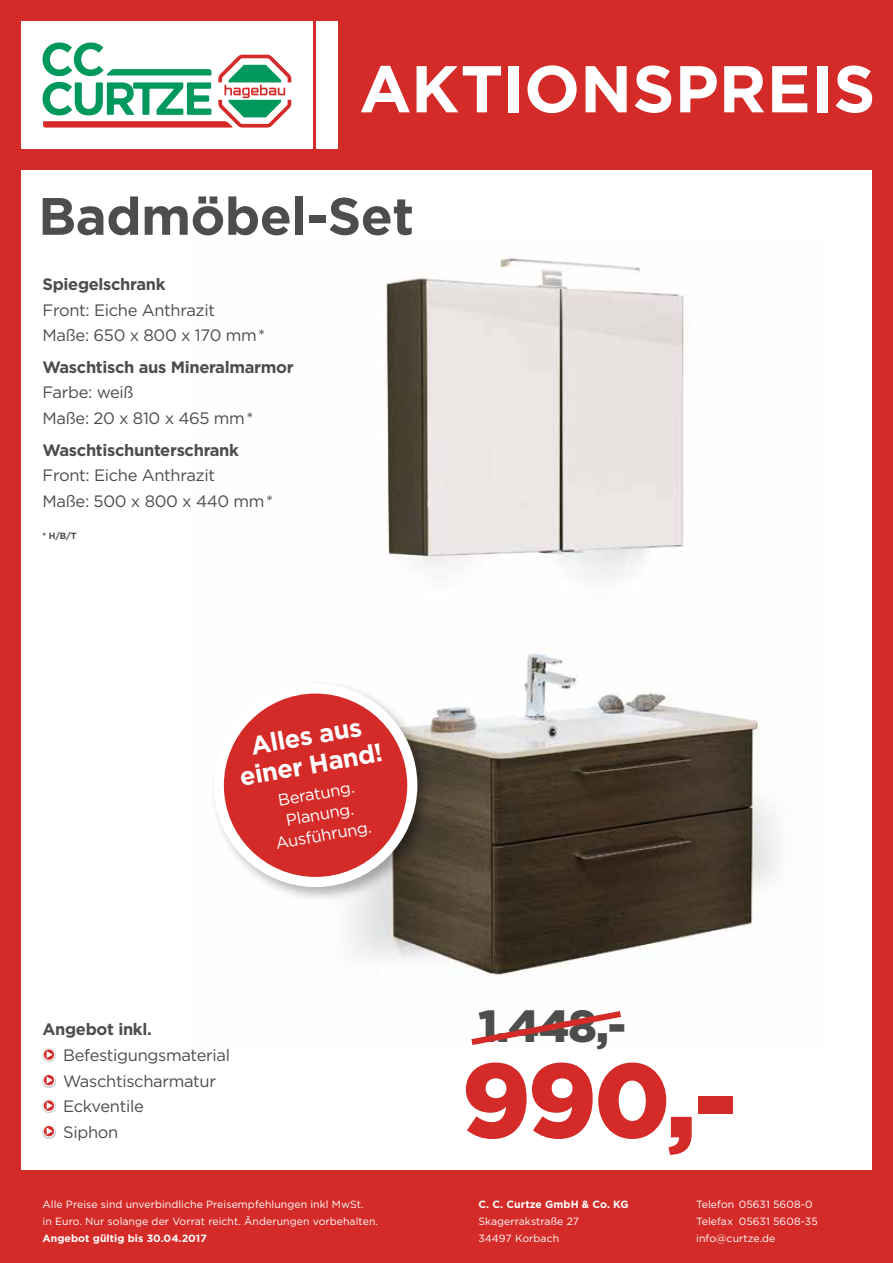
<style>
.page{position:relative;width:893px;height:1263px;background:#d42b28}
.page>*{position:absolute;margin:0;border:0;box-sizing:border-box;transform-origin:0 0}
.t1{font:900 105px "Gotham";color:#d42b28}
.t2{font:700 66px "Gotham";color:#fff}
.t3{font:700 52.5px "Gotham";letter-spacing:-.01em;color:#4d4d4c}
.t4{font:900 45px "Gotham";color:#4d4d4c}
.t5{font:700 25.5px/28.5px "Gotham";color:#fff;text-align:center}
.t6{font:16.5px/25.5px "Gotham";letter-spacing:-.02em;color:#4d4d4c}
.t7{font:700 16.5px "Gotham";letter-spacing:-.02em;color:#4d4d4c}
.t8{font:16.5px/21px "Gotham";color:#fff;text-align:center}
.t9{font:10.5px/17px "Gotham";letter-spacing:.005em;color:#fff}
.t10{font:700 10.5px "Gotham";letter-spacing:.005em;color:#fff}
.t11{font:700 9px "Gotham";color:#4d4d4c}
</style>
<div class="page">
<div style="left:21px;top:170px;width:851px;height:999px;background:#fff"></div>
<div style="left:21px;top:21px;width:292px;height:128px;background:#fff"></div>
<div style="left:317px;top:21px;width:21px;height:128px;background:#fff"></div>
<svg style="left:43px;top:43px;width:248px;height:85px"></svg>
<img style="left:350px;top:257px;width:426px;height:719px">
<div style="left:42px;top:1048px;width:15px;height:14px;background:#000;opacity:.3"></div>
<svg style="left:43px;top:1049px;width:12px;height:11px"></svg>
<div style="left:43px;top:1048px;width:12px;height:13px;border:1px solid #fff;border-radius:50%"></div>
<svg style="left:47px;top:1051px;width:6px;height:7px"></svg>
<div style="left:42px;top:1073px;width:15px;height:15px;background:#000;opacity:.3"></div>
<svg style="left:43px;top:1074px;width:12px;height:12px"></svg>
<div style="left:43px;top:1074px;width:12px;height:12px;border:1px solid #fff;border-radius:50%"></div>
<svg style="left:47px;top:1076px;width:6px;height:8px"></svg>
<div style="left:42px;top:1099px;width:15px;height:14px;background:#000;opacity:.3"></div>
<svg style="left:43px;top:1100px;width:12px;height:11px"></svg>
<div style="left:43px;top:1099px;width:12px;height:13px;border:1px solid #fff;border-radius:50%"></div>
<svg style="left:47px;top:1102px;width:6px;height:7px"></svg>
<div style="left:42px;top:1124px;width:15px;height:15px;background:#000;opacity:.3"></div>
<svg style="left:43px;top:1125px;width:12px;height:12px"></svg>
<div style="left:43px;top:1125px;width:12px;height:12px;border:1px solid #fff;border-radius:50%"></div>
<svg style="left:47px;top:1127px;width:6px;height:8px"></svg>
<svg style="left:471px;top:1011px;width:150px;height:34px"></svg>
<div style="left:210px;top:680px;width:224px;height:223px;background:#000;opacity:.3"></div>
<div style="left:219px;top:688px;width:193px;height:194px;background:#d42b28;border-radius:50%"></div>
<div style="left:214px;top:683px;width:203px;height:204px;border:10px solid #fff;border-radius:50%"></div>
<h2 class="t2" style="left:359px;top:51px;width:518px">AKTIONSPREIS</h2>
<h3 class="t3" style="left:38px;top:186px;width:377px">Badmöbel-Set</h3>
<h3 class="t7" style="left:43px;top:275px;width:125px">Spiegelschrank</h3>
<h3 class="t6" style="left:43px;top:297px;width:224px">Front: Eiche Anthrazit<br>Maße: 650 x 800 x 170 mm*</h3>
<h3 class="t7" style="left:43px;top:358px;width:253px">Waschtisch aus Mineralmarmor</h3>
<h3 class="t6" style="left:43px;top:380px;width:212px">Farbe: weiß<br>Maße: 20 x 810 x 465 mm*</h3>
<h3 class="t7" style="left:43px;top:440px;width:198px">Waschtischunterschrank</h3>
<h3 class="t6" style="left:43px;top:462px;width:232px">Front: Eiche Anthrazit<br>Maße: 500 x 800 x 440 mm*</h3>
<p class="t11" style="left:43px;top:530px;width:36px">* H/B/T</p>
<h3 class="t5" style="left:232px;top:734px;width:146px;rotate:-10deg">Alles aus einer Hand!</h3>
<h3 class="t8" style="left:267px;top:791px;width:99px;rotate:-10deg">Beratung.<br>Planung.<br>Ausführung.</h3>
<h3 class="t7" style="left:43px;top:1020px;width:111px">Angebot inkl.</h3>
<h3 class="t6" style="left:63px;top:1042px;width:168px">Befestigungsmaterial<br>Waschtischarmatur<br>Eckventile<br>Siphon</h3>
<p class="t9" style="left:43px;top:1195px;width:337px">Alle Preise sind unverbindliche Preisempfehlungen inkl MwSt.<br>in Euro. Nur solange der Vorrat reicht. Änderungen vorbehalten.</p>
<p class="t10" style="left:43px;top:1232px;width:166px">Angebot gültig bis 30.04.2017</p>
<h3 class="t4" style="left:478px;top:1000px;width:149px">1.448,-</h3>
<h1 class="t1" style="left:461px;top:1040px;width:277px">990,-</h1>
<p class="t10" style="left:478px;top:1198px;width:152px">C. C. Curtze GmbH &amp; Co. KG</p>
<p class="t9" style="left:478px;top:1212px;width:102px">Skagerrakstraße 27<br>34497 Korbach</p>
<p class="t9" style="left:696px;top:1195px;width:123px">Telefon 05631 5608-0<br>Telefax 05631 5608-35 info@curtze.de</p>
</div>
